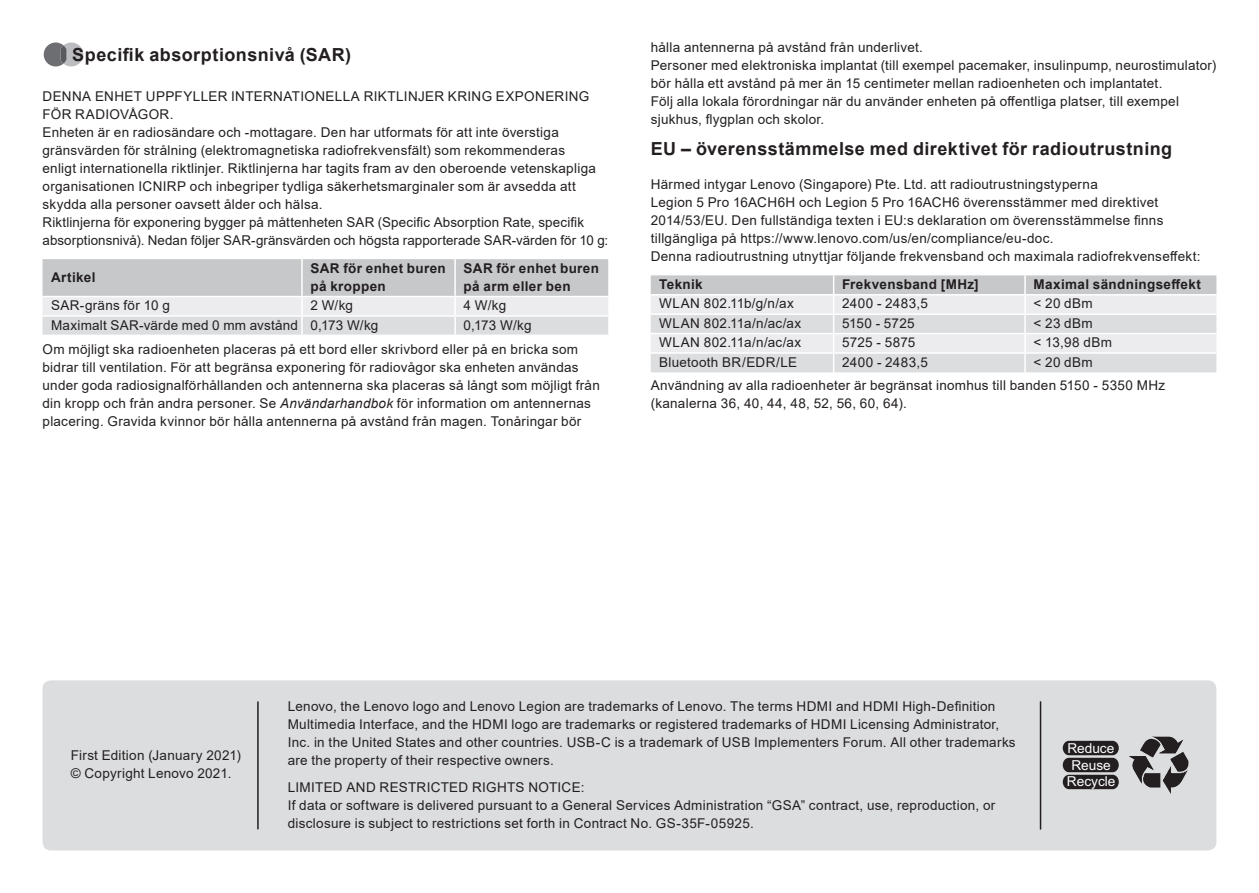
<style>
.page{position:relative;width:1259px;height:893px;background:#fff}
.page>*{position:absolute;margin:0;border:0;box-sizing:border-box;transform-origin:0 0}
.title_addtional_info{font:700 18px "Arial";letter-spacing:.025em;color:#231f20}
.t1{font:13.8px/16.2px "Arial";color:#fff;text-align:center}
.body_addtional_info{font:13.5px/18px "Arial";letter-spacing:.02em;color:#231f20}
.body_info{font:13.5px/18px "Arial";letter-spacing:.02em;color:#231f20}
.table_info{font:13.5px "Arial";letter-spacing:.02em;color:#231f20}
.table_info-2{font:700 13.5px/18px "Arial";letter-spacing:.025em;color:#231f20}
.s1{font-style:italic}
</style>
<div class="page">
<div style="left:43px;top:680px;width:1173px;height:170px;background:#dcdddf;border-radius:9px"></div>
<hr style="left:257px;top:701px;width:2px;height:128px;background:#231f20">
<hr style="left:1039px;top:701px;width:2px;height:128px;background:#231f20">
<svg style="left:1129px;top:737px;width:46px;height:44px"></svg>
<div style="left:1062px;top:775px;width:56px;height:14px;background:#231f20;border-radius:7px"></div>
<div style="left:1062px;top:758px;width:56px;height:14px;background:#231f20;border-radius:7px"></div>
<div style="left:1062px;top:741px;width:56px;height:14px;background:#231f20;border-radius:7px"></div>
<img style="left:1140px;top:739px;width:48px;height:55px">
<svg style="left:44px;top:43px;width:39px;height:23px"></svg>
<svg style="left:43px;top:259px;width:565px;height:76px;background:#d6d7d9"></svg>
<hr style="left:43px;top:296px;width:259px;height:1px;background:#fff">
<hr style="left:302px;top:296px;width:153px;height:1px;background:#fff">
<hr style="left:455px;top:296px;width:153px;height:1px;background:#fff">
<svg style="left:651px;top:275px;width:565px;height:97px;background:#e0e0e2"></svg>
<p class="title_addtional_info" style="left:72px;top:42px;width:280px">Specifik absorptionsnivå (SAR)</p>
<p class="body_addtional_info" style="left:43px;top:87px;width:548px">DENNA ENHET UPPFYLLER INTERNATIONELLA RIKTLINJER KRING EXPONERING<br>FÖR RADIOVÅGOR.</p>
<p class="body_addtional_info" style="left:43px;top:123px;width:555px">Enheten är en radiosändare och -mottagare. Den har utformats för att inte överstiga gränsvärden för strålning (elektromagnetiska radiofrekvensfält) som rekommenderas enligt internationella riktlinjer. Riktlinjerna har tagits fram av den oberoende vetenskapliga organisationen ICNIRP och inbegriper tydliga säkerhetsmarginaler som är avsedda att skydda alla personer oavsett ålder och hälsa.</p>
<p class="body_addtional_info" style="left:43px;top:213px;width:567px">Riktlinjerna för exponering bygger på måttenheten SAR (Specific Absorption Rate, specifik absorptionsnivå). Nedan följer SAR-gränsvärden och högsta rapporterade SAR-värden för 10 g:</p>
<p class="table_info-2" style="left:51px;top:268px;width:46px">Artikel</p>
<p class="table_info-2" style="left:310px;top:259px;width:137px">SAR för enhet buren på kroppen</p>
<p class="table_info-2" style="left:463px;top:259px;width:137px">SAR för enhet buren på arm eller ben</p>
<p class="table_info" style="left:51px;top:296px;width:120px">SAR-gräns för 10 g</p>
<p class="table_info" style="left:310px;top:296px;width:44px">2 W/kg</p>
<p class="table_info" style="left:463px;top:296px;width:44px">4 W/kg</p>
<p class="table_info" style="left:51px;top:316px;width:249px">Maximalt SAR-värde med 0 mm avstånd</p>
<p class="table_info" style="left:310px;top:316px;width:69px">0,173 W/kg</p>
<p class="table_info" style="left:463px;top:316px;width:69px">0,173 W/kg</p>
<p class="body_addtional_info" style="left:43px;top:340px;width:559px">Om möjligt ska radioenheten placeras på ett bord eller skrivbord eller på en bricka som bidrar till ventilation. För att begränsa exponering för radiovågor ska enheten användas under goda radiosignalförhållanden och antennerna ska placeras så långt som möjligt från din kropp och från andra personer. Se <span class="s1">Användarhandbok</span> för information om antennernas placering. Gravida kvinnor bör hålla antennerna på avstånd från magen. Tonåringar bör</p>
<p class="body_addtional_info" style="left:651px;top:39px;width:274px">hålla antennerna på avstånd från underlivet.</p>
<p class="body_addtional_info" style="left:651px;top:57px;width:567px">Personer med elektroniska implantat (till exempel pacemaker, insulinpump, neurostimulator) bör hålla ett avstånd på mer än 15 centimeter mellan radioenheten och implantatet.</p>
<p class="body_addtional_info" style="left:651px;top:93px;width:530px">Följ alla lokala förordningar när du använder enheten på offentliga platser, till exempel sjukhus, flygplan och skolor.</p>
<p class="title_addtional_info" style="left:651px;top:136px;width:523px">EU – överensstämmelse med direktivet för radioutrustning</p>
<p class="body_addtional_info" style="left:651px;top:176px;width:514px">Härmed intygar Lenovo (Singapore) Pte. Ltd. att radioutrustningstyperna<br>Legion 5 Pro 16ACH6H och Legion 5 Pro 16ACH6 överensstämmer med direktivet 2014/53/EU. Den fullständiga texten i EU:s deklaration om överensstämmelse finns tillgängliga på https://www.lenovo.com/us/en/compliance/eu-doc.</p>
<p class="body_addtional_info" style="left:651px;top:248px;width:551px">Denna radioutrustning utnyttjar följande frekvensband och maximala radiofrekvenseffekt:</p>
<p class="table_info-2" style="left:659px;top:275px;width:45px">Teknik</p>
<p class="table_info-2" style="left:842px;top:275px;width:138px">Frekvensband [MHz]</p>
<p class="table_info-2" style="left:1033px;top:275px;width:169px">Maximal sändningseffekt</p>
<p class="table_info" style="left:659px;top:294px;width:136px">WLAN 802.11b/g/n/ax</p>
<p class="table_info" style="left:842px;top:294px;width:87px">2400 - 2483,5</p>
<p class="table_info" style="left:1033px;top:294px;width:61px">&lt; 20 dBm</p>
<p class="table_info" style="left:659px;top:314px;width:143px">WLAN 802.11a/n/ac/ax</p>
<p class="table_info" style="left:842px;top:314px;width:74px">5150 - 5725</p>
<p class="table_info" style="left:1033px;top:314px;width:61px">&lt; 23 dBm</p>
<p class="table_info" style="left:659px;top:333px;width:143px">WLAN 802.11a/n/ac/ax</p>
<p class="table_info" style="left:842px;top:333px;width:75px">5725 - 5875</p>
<p class="table_info" style="left:1033px;top:333px;width:80px">&lt; 13,98 dBm</p>
<p class="table_info" style="left:659px;top:353px;width:139px">Bluetooth BR/EDR/LE</p>
<p class="table_info" style="left:842px;top:353px;width:87px">2400 - 2483,5</p>
<p class="table_info" style="left:1033px;top:353px;width:61px">&lt; 20 dBm</p>
<p class="body_addtional_info" style="left:651px;top:376px;width:516px">Användning av alla radioenheter är begränsat inomhus till banden 5150 - 5350 MHz (kanalerna 36, 40, 44, 48, 52, 56, 60, 64).</p>
<p class="body_info" style="left:71px;top:746px;width:172px">First Edition (January 2021)</p>
<p class="body_info" style="left:71px;top:764px;width:162px">© Copyright Lenovo 2021.</p>
<p class="body_info" style="left:288px;top:697px;width:729px">Lenovo, the Lenovo logo and Lenovo Legion are trademarks of Lenovo. The terms HDMI and HDMI High-Definition Multimedia Interface, and the HDMI logo are trademarks or registered trademarks of HDMI Licensing Administrator, Inc. in the United States and other countries. USB-C is a trademark of USB Implementers Forum. All other trademarks are the property of their respective owners.</p>
<p class="body_info" style="left:288px;top:778px;width:298px">LIMITED AND RESTRICTED RIGHTS NOTICE:</p>
<p class="body_info" style="left:288px;top:796px;width:709px">If data or software is delivered pursuant to a General Services Administration “GSA” contract, use, reproduction, or disclosure is subject to restrictions set forth in Contract No. GS-35F-05925.</p>
<p class="t1" style="left:1067px;top:740px;width:50px">Reduce<br>Reuse<br>Recycle</p>
</div>
